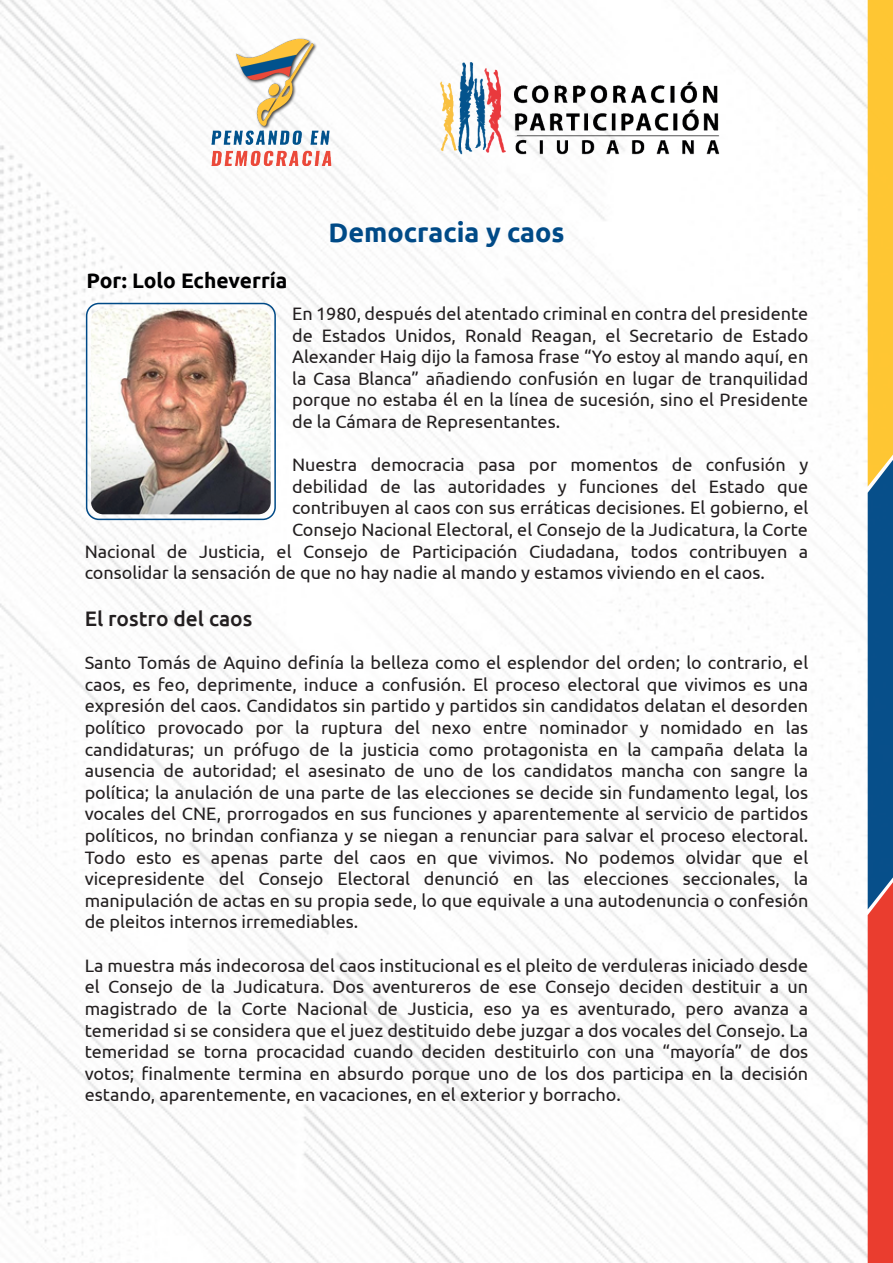
<style>
.page{position:relative;width:893px;height:1263px;background:#fff}
.page>*{position:absolute;margin:0;border:0;box-sizing:border-box;transform-origin:0 0}
.t1{font:700 27px "Ubuntu";color:#004a87}
.t2{font:700 21px "Ubuntu";color:#000001}
.t3{font:500 21px "Ubuntu";color:#231f20}
.t4{font:18px/21.6px "Ubuntu";color:#231f20;text-align:justify}
</style>
<div class="page">
<img style="left:0;top:0;width:868px;height:1263px">
<img style="left:429px;top:42px;width:301px;height:130px">
<img style="left:129px;top:33px;width:288px;height:149px">
<svg style="left:868px;top:0;width:25px;height:1263px;background:#a67750"></svg>
<img style="left:91px;top:309px;width:180px;height:205px">
<div style="left:86px;top:303px;width:190px;height:217px;border:2px solid #004a87;border-radius:12px"></div>
<p class="t2" style="left:87px;top:268px;width:202px">Por: Lolo Echeverría</p>
<h1 class="t1" style="left:328px;top:216px;width:238px">Democracia y caos</h1>
<p class="t4" style="left:292px;top:302px;width:518px">En 1980, después del atentado criminal en contra del presidente de Estados Unidos, Ronald Reagan, el Secretario de Estado Alexander Haig dijo la famosa frase “Yo estoy al mando aquí, en la Casa Blanca” añadiendo confusión en lugar de tranquilidad porque no estaba él en la línea de sucesión, sino el Presidente de la Cámara de Representantes.</p>
<p class="t4" style="left:292px;top:453px;width:518px">Nuestra democracia pasa por momentos de confusión y</p>
<p class="t4" style="left:292px;top:475px;width:518px">debilidad de las autoridades y funciones del Estado que</p>
<p class="t4" style="left:292px;top:497px;width:518px">contribuyen al caos con sus erráticas decisiones. El gobierno, el</p>
<p class="t4" style="left:292px;top:518px;width:517px">Consejo Nacional Electoral, el Consejo de la Judicatura, la Corte</p>
<p class="t4" style="left:85px;top:540px;width:725px">Nacional de Justicia, el Consejo de Participación Ciudadana, todos contribuyen a</p>
<p class="t4" style="left:85px;top:561px;width:682px">consolidar la sensación de que no hay nadie al mando y estamos viviendo en el caos.</p>
<p class="t3" style="left:85px;top:605px;width:169px">El rostro del caos</p>
<p class="t4" style="left:85px;top:651px;width:725px">Santo Tomás de Aquino definía la belleza como el esplendor del orden; lo contrario, el caos, es feo, deprimente, induce a confusión. El proceso electoral que vivimos es una expresión del caos. Candidatos sin partido y partidos sin candidatos delatan el desorden político provocado por la ruptura del nexo entre nominador y nomidado en las candidaturas; un prófugo de la justicia como protagonista en la campaña delata la ausencia de autoridad; el asesinato de uno de los candidatos mancha con sangre la política; la anulación de una parte de las elecciones se decide sin fundamento legal, los vocales del CNE, prorrogados en sus funciones y aparentemente al servicio de partidos políticos, no brindan confianza y se niegan a renunciar para salvar el proceso electoral.<br>Todo esto es apenas parte del caos en que vivimos. No podemos olvidar que el vicepresidente del Consejo Electoral denunció en las elecciones seccionales, la manipulación de actas en su propia sede, lo que equivale a una autodenuncia o confesión de pleitos internos irremediables.</p>
<p class="t4" style="left:85px;top:954px;width:725px">La muestra más indecorosa del caos institucional es el pleito de verduleras iniciado desde el Consejo de la Judicatura. Dos aventureros de ese Consejo deciden destituir a un magistrado de la Corte Nacional de Justicia, eso ya es aventurado, pero avanza a temeridad si se considera que el juez destituido debe juzgar a dos vocales del Consejo. La temeridad se torna procacidad cuando deciden destituirlo con una “mayoría” de dos votos; finalmente termina en absurdo porque uno de los dos participa en la decisión estando, aparentemente, en vacaciones, en el exterior y borracho.</p>
</div>
